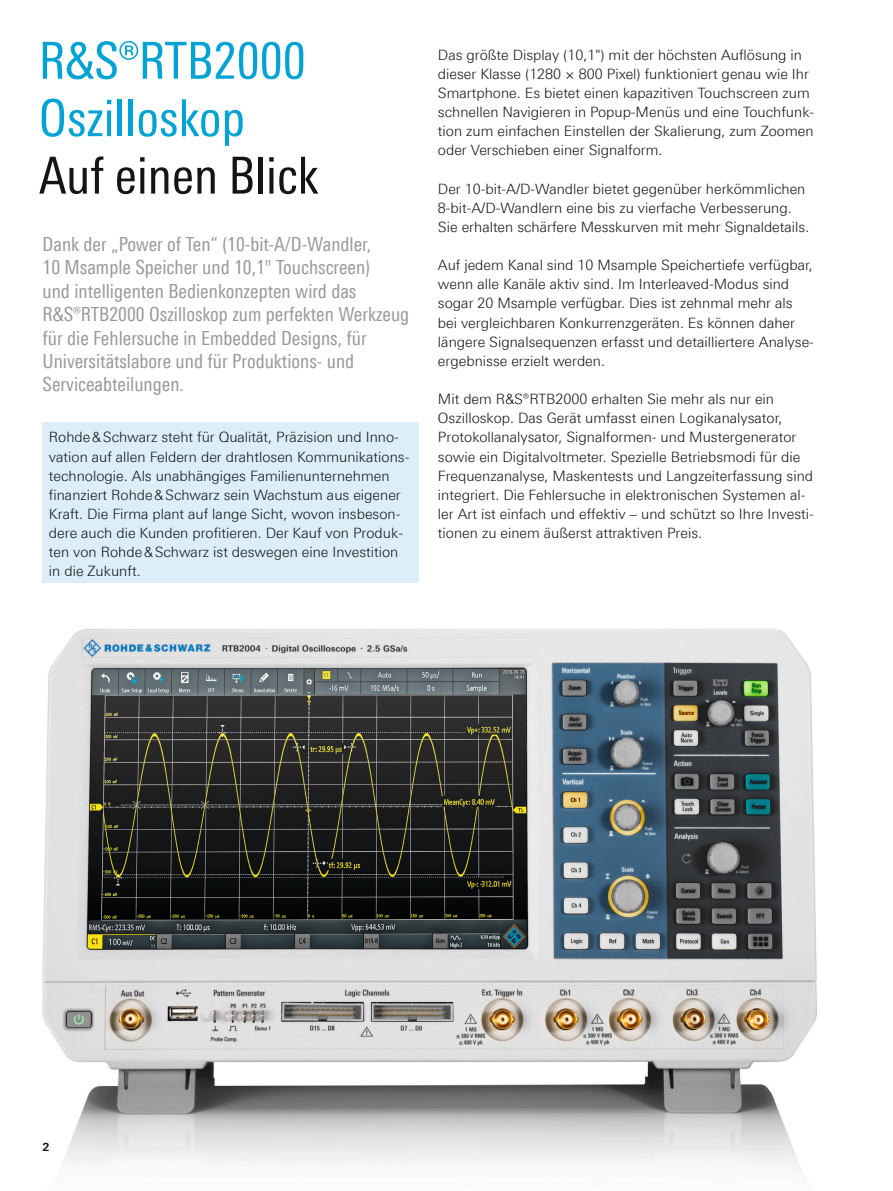
<style>
.page{position:relative;width:893px;height:1191px;background:#fff}
.page>*{position:absolute;margin:0;border:0;box-sizing:border-box;transform-origin:0 0}
.t1{font:51px/57.4px "Linotype Univers 420 Cn";color:#00a3d3}
.t2{font:51px "Linotype Univers 420 Cn";color:#131413}
.t3{font:19.5px/23.4px "Linotype Univers 420 Cn";color:#999}
.t4{font:300 14.25px/19.2px "Linotype Univers 330";color:#131413}
.t5{font:700 11.25px "Linotype Univers 630";color:#131413}
</style>
<div class="page">
<img style="left:42px;top:628px;width:775px;height:542px">
<div style="left:43px;top:422px;width:376px;height:161px;background:#dbeefa"></div>
<h1 class="t1" style="left:39px;top:32px;width:269px">R&amp;S®RTB2000<br>Oszilloskop</h1>
<h1 class="t2" style="left:39px;top:146px;width:281px">Auf einen Blick</h1>
<p class="t3" style="left:43px;top:232px;width:368px">Dank der „Power of Ten“ (10-bit-A/D-Wandler,<br>10 Msample Speicher und 10,1" Touchscreen)<br>und intelligenten Bedienkonzepten wird das R&amp;S®RTB2000 Oszilloskop zum perfekten Werkzeug für die Fehlersuche in Embedded Designs, für Universitätslabore und für Produktions- und Serviceabteilungen.</p>
<p class="t4" style="left:49px;top:427px;width:362px">Rohde&amp;Schwarz steht für Qualität, Präzision und Inno&shy;vation auf allen Feldern der drahtlosen Kommunikations&shy;technologie. Als unabhängiges Familienunternehmen finanziert Rohde&amp;Schwarz sein Wachstum aus eigener Kraft. Die Firma plant auf lange Sicht, wovon insbeson&shy;dere auch die Kunden profitieren. Der Kauf von Produk&shy;ten von Rohde&amp;Schwarz ist deswegen eine Investition in die Zukunft.</p>
<p class="t4" style="left:438px;top:45px;width:378px">Das größte Display (10,1") mit der höchsten Auflösung in dieser Klasse (1280 × 800 Pixel) funktioniert genau wie Ihr Smartphone. Es bietet einen kapazitiven Touchscreen zum schnellen Navigieren in Popup-Menüs und eine Touchfunk&shy;tion zum einfachen Einstellen der Skalierung, zum Zoomen oder Verschieben einer Signalform.</p>
<p class="t4" style="left:438px;top:179px;width:373px">Der 10-bit-A/D-Wandler bietet gegenüber herkömmlichen<br>8-bit-A/D-Wandlern eine bis zu vierfache Verbesserung.<br>Sie erhalten schärfere Messkurven mit mehr Signaldetails.</p>
<p class="t4" style="left:438px;top:255px;width:377px">Auf jedem Kanal sind 10 Msample Speichertiefe verfügbar, wenn alle Kanäle aktiv sind. Im Interleaved-Modus sind sogar 20 Msample verfügbar. Dies ist zehnmal mehr als bei vergleichbaren Konkurrenzgeräten. Es können daher längere Signalsequenzen erfasst und detailliertere Analyse&shy;ergebnisse erzielt werden.</p>
<p class="t4" style="left:438px;top:389px;width:377px">Mit dem R&amp;S®RTB2000 erhalten Sie mehr als nur ein Oszilloskop. Das Gerät umfasst einen Logikanalysator, Protokollanalysator, Signalformen- und Mustergenerator sowie ein Digitalvoltmeter. Spezielle Betriebsmodi für die Frequenzanalyse, Maskentests und Langzeiterfassung sind integriert. Die Fehlersuche in elektronischen Systemen al&shy;ler Art ist einfach und effektiv – und schützt so Ihre Investi&shy;tionen zu einem äußerst attraktiven Preis.</p>
<p class="t5" style="left:43px;top:1139px;width:9px">2</p>
</div>
